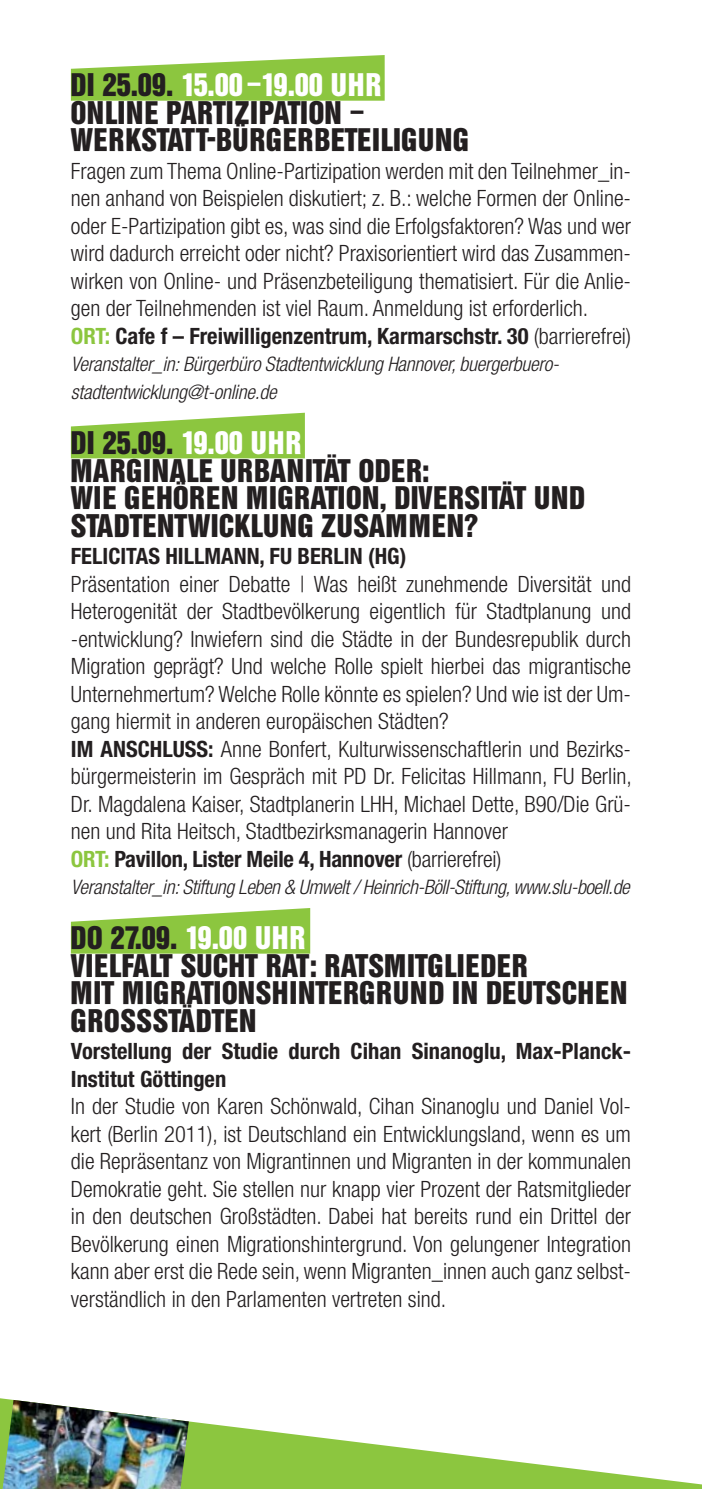
<style>
.page{position:relative;width:702px;height:1489px;background:#fff}
.page>*{position:absolute;margin:0;border:0;box-sizing:border-box;transform-origin:0 0}
.t1{font:32.5px/27.5px "Helvetica Inserat BQ";letter-spacing:.02em;color:#231f20}
.t2{font:300 condensed 22.5px/27.5px "Helvetica Neue";color:#231f20}
.t3{font:700 condensed 22.5px/27.5px "Helvetica Neue";color:#231f20}
.t4{font:italic 300 condensed 20px/27.5px "Helvetica Neue";letter-spacing:-.01em;color:#231f20}
.s1{color:#fff}
.s2{font-weight:700;color:#8cc63f}
.s3{font-weight:700}
</style>
<div class="page">
<svg style="left:192px;top:1421px;width:510px;height:67px;fill:#8cc63f"></svg>
<img style="left:0;top:1398px;width:192px;height:90px">
<svg style="left:71px;top:908px;width:239px;height:45px;background:#9dce5c"></svg>
<svg style="left:71px;top:55px;width:313px;height:46px;background:#9ece5d"></svg>
<svg style="left:71px;top:412px;width:234px;height:46px"></svg>
<h1 class="t1" style="left:71px;top:73px;width:399px">DI 25.09. <span class="s1">15.00–19.00 UHR<br></span>ONLINE PARTIZIPATION –<br>WERKSTATT-BÜRGERBETEILIGUNG</h1>
<p class="t2" style="left:71px;top:159px;width:561px">Fragen zum Thema Online-Partizipation werden mit den Teilnehmer_in&shy;nen anhand von Beispielen diskutiert; z. B.: welche Formen der Online&shy;oder E-Partizipation gibt es, was sind die Erfolgsfaktoren? Was und wer wird dadurch erreicht oder nicht? Praxisorientiert wird das Zusammen&shy;wirken von Online- und Präsenzbeteiligung thematisiert. Für die Anlie&shy;gen der Teilnehmenden ist viel Raum. Anmeldung ist erforderlich.<br><span class="s2">ORT:</span> <span class="s3">Cafe f – Freiwilligenzentrum, Karmarschstr. 30</span> (barrierefrei)</p>
<p class="t4" style="left:71px;top:352px;width:489px">Veranstalter_in: Bürgerbüro Stadtentwicklung Hannover, buergerbuero&shy;stadtentwicklung@t-online.de</p>
<h1 class="t1" style="left:71px;top:430px;width:516px">DI 25.09. <span class="s1">19.00 UHR<br></span>MARGINALE URBANITÄT ODER:<br>WIE GEHÖREN MIGRATION, DIVERSITÄT UND<br>STADTENTWICKLUNG ZUSAMMEN?</h1>
<p class="t3" style="left:71px;top:544px;width:337px">FELICITAS HILLMANN, FU BERLIN (HG)</p>
<p class="t2" style="left:71px;top:571px;width:562px">Präsentation einer Debatte | Was heißt zunehmende Diversität und Heterogenität der Stadtbevölkerung eigentlich für Stadtplanung und -entwicklung? Inwiefern sind die Städte in der Bundesrepublik durch Migration geprägt? Und welche Rolle spielt hierbei das migrantische Unternehmertum? Welche Rolle könnte es spielen? Und wie ist der Um&shy;gang hiermit in anderen europäischen Städten?<br><span class="s3">IM ANSCHLUSS:</span> Anne Bonfert, Kulturwissenschaftlerin und Bezirks&shy;bürgermeisterin im Gespräch mit PD Dr. Felicitas Hillmann, FU Berlin, Dr. Magdalena Kaiser, Stadtplanerin LHH, Michael Dette, B90/Die Grü&shy;nen und Rita Heitsch, Stadtbezirksmanagerin Hannover<br><span class="s2">ORT:</span> <span class="s3">Pavillon, Lister Meile 4, Hannover</span> (barrierefrei)</p>
<p class="t4" style="left:71px;top:875px;width:560px">Veranstalter_in: Stiftung Leben &amp; Umwelt / Heinrich-Böll-Stiftung, www.slu-boell.de</p>
<h1 class="t1" style="left:71px;top:925px;width:558px">DO 27.09. <span class="s1">19.00 UHR<br></span>VIELFALT SUCHT RAT: RATSMITGLIEDER<br>MIT MIGRATIONSHINTERGRUND IN DEUTSCHEN<br>GROSSSTÄDTEN</h1>
<p class="t3" style="left:71px;top:1039px;width:561px">Vorstellung der Studie durch Cihan Sinanoglu, Max-Planck-<br>Institut Göttingen</p>
<p class="t2" style="left:71px;top:1094px;width:561px;text-align:justify">In der Studie von Karen Schönwald, Cihan Sinanoglu und Daniel Vol&shy;kert (Berlin 2011), ist Deutschland ein Entwicklungsland, wenn es um die Repräsentanz von Migrantinnen und Migranten in der kommunalen Demokratie geht. Sie stellen nur knapp vier Prozent der Ratsmitglieder in den deutschen Großstädten. Dabei hat bereits rund ein Drittel der Bevölkerung einen Migrationshintergrund. Von gelungener Integration kann aber erst die Rede sein, wenn Migranten_innen auch ganz selbst&shy;verständlich in den Parlamenten vertreten sind.</p>
</div>
